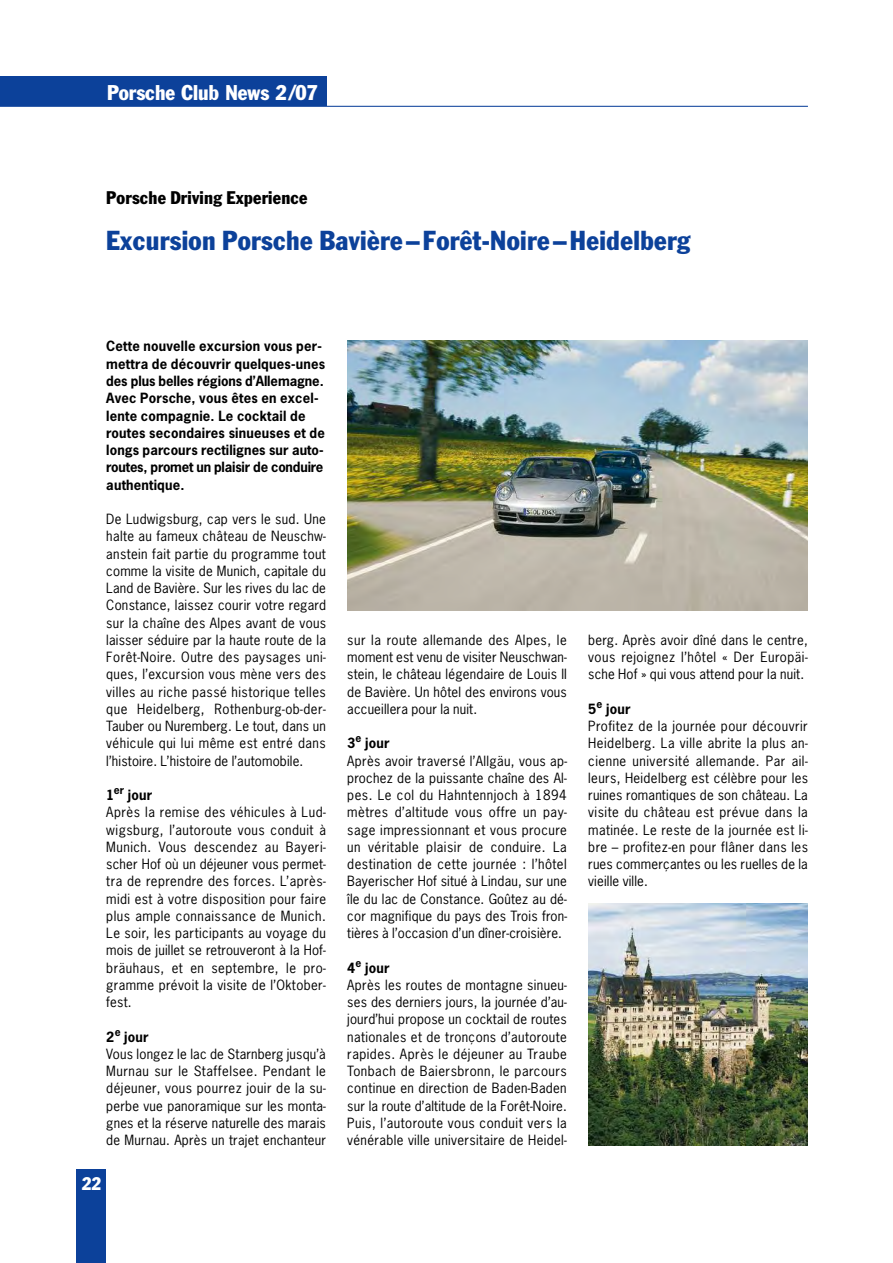
<style>
.page{position:relative;width:893px;height:1263px;background:#fff}
.page>*{position:absolute;margin:0;border:0;box-sizing:border-box;transform-origin:0 0}
.t1{font:condensed 27px "Franklin Gothic";letter-spacing:.015em;color:#0c419a}
.t2{font:condensed 21px "Franklin Gothic";color:#fff}
.t3{font:condensed 18px "Franklin Gothic";letter-spacing:.015em;color:#000}
.t4{font:condensed 18px "Franklin Gothic";color:#fff}
.t5{font:13.35px/17.2px "News Gothic";letter-spacing:.015em;color:#000;text-align:justify}
.t6{font:700 13.35px/17.2px "News Gothic";letter-spacing:.015em;color:#000}
.t7{font:700 10.5px "News Gothic";color:#000}
</style>
<div class="page">
<div style="left:0;top:77px;width:326px;height:29px;background:#0c419a"></div>
<div style="left:77px;top:1169px;width:29px;height:94px;background:#0c419a"></div>
<hr style="left:0;top:106px;width:808px;height:1px;background:#0c419a">
<img style="left:347px;top:340px;width:461px;height:270px">
<img style="left:588px;top:903px;width:220px;height:242px">
<h2 class="t2" style="left:107px;top:85px;width:212px">Porsche Club News 2/07</h2>
<h3 class="t3" style="left:106px;top:191px;width:203px">Porsche Driving Experience</h3>
<h1 class="t1" style="left:106px;top:231px;width:585px">Excursion Porsche Bavière–Forêt-Noire–Heidelberg</h1>
<p class="t6" style="left:106px;top:338px;width:220px">Cette nouvelle excursion vous per&shy;mettra de découvrir quelques-unes des plus belles régions d’Allemagne.<br>Avec Porsche, vous êtes en excel&shy;lente compagnie. Le cocktail de routes secondaires sinueuses et de longs parcours rectilignes sur auto&shy;routes, promet un plaisir de conduire authentique.</p>
<p class="t5" style="left:106px;top:511px;width:221px">De Ludwigsburg, cap vers le sud. Une halte au fameux château de Neuschw&shy;anstein fait partie du programme tout comme la visite de Munich, capitale du Land de Bavière. Sur les rives du lac de Constance, laissez courir votre regard sur la chaîne des Alpes avant de vous laisser séduire par la haute route de la Forêt-Noire. Outre des paysages uni&shy;ques, l’excursion vous mène vers des villes au riche passé historique telles que Heidelberg, Rothenburg-ob-der-Tauber ou Nuremberg. Le tout, dans un véhicule qui lui même est entré dans l’histoire. L’histoire de l’automobile.</p>
<p class="t6" style="left:106px;top:787px;width:10px">1</p>
<p class="t7" style="left:114px;top:784px;width:12px">er</p>
<p class="t6" style="left:128px;top:787px;width:26px">jour</p>
<p class="t5" style="left:106px;top:804px;width:221px">Après la remise des véhicules à Lud&shy;wigsburg, l’autoroute vous conduit à Munich. Vous descendez au Bayeri&shy;scher Hof où un déjeuner vous permet&shy;tra de reprendre des forces. L’après&shy;midi est à votre disposition pour faire plus ample connaissance de Munich.<br>Le soir, les participants au voyage du mois de juillet se retrouveront à la Hof&shy;bräuhaus, et en septembre, le pro&shy;gramme prévoit la visite de l’Oktober&shy;fest.</p>
<p class="t6" style="left:106px;top:1028px;width:10px">2</p>
<p class="t7" style="left:115px;top:1026px;width:7px">e</p>
<p class="t6" style="left:124px;top:1028px;width:26px">jour</p>
<p class="t5" style="left:106px;top:1045px;width:221px">Vous longez le lac de Starnberg jusqu’à Murnau sur le Staffelsee. Pendant le déjeuner, vous pourrez jouir de la su&shy;perbe vue panoramique sur les monta&shy;gnes et la réserve naturelle des marais de Murnau. Après un trajet enchanteur</p>
<h3 class="t4" style="left:82px;top:1177px;width:21px">22</h3>
<p class="t5" style="left:347px;top:631px;width:221px">sur la route allemande des Alpes, le moment est venu de visiter Neuschwan&shy;stein, le château légendaire de Louis II de Bavière. Un hôtel des environs vous accueillera pour la nuit.</p>
<p class="t6" style="left:347px;top:735px;width:10px">3</p>
<p class="t7" style="left:356px;top:732px;width:7px">e</p>
<p class="t6" style="left:365px;top:735px;width:26px">jour</p>
<p class="t5" style="left:347px;top:752px;width:221px">Après avoir traversé l’Allgäu, vous ap&shy;prochez de la puissante chaîne des Al&shy;pes. Le col du Hahntennjoch à 1894 mètres d’altitude vous offre un pay&shy;sage impressionnant et vous procure un véritable plaisir de conduire. La destination de cette journée : l’hôtel Bayerischer Hof situé à Lindau, sur une île du lac de Constance. Goûtez au dé&shy;cor magnifique du pays des Trois fron&shy;tières à l’occasion d’un dîner-croisière.</p>
<p class="t6" style="left:347px;top:959px;width:10px">4</p>
<p class="t7" style="left:356px;top:957px;width:7px">e</p>
<p class="t6" style="left:365px;top:959px;width:26px">jour</p>
<p class="t5" style="left:347px;top:976px;width:221px">Après les routes de montagne sinueu&shy;ses des derniers jours, la journée d’au&shy;jourd’hui propose un cocktail de routes nationales et de tronçons d’autoroute rapides. Après le déjeuner au Traube Tonbach de Baiersbronn, le parcours continue en direction de Baden-Baden sur la route d’altitude de la Forêt-Noire.<br>Puis, l’autoroute vous conduit vers la vénérable ville universitaire de Heidel-</p>
<p class="t5" style="left:588px;top:631px;width:221px">berg. Après avoir dîné dans le centre, vous rejoignez l’hôtel « Der Europäi&shy;sche Hof » qui vous attend pour la nuit.</p>
<p class="t6" style="left:588px;top:700px;width:10px">5</p>
<p class="t7" style="left:597px;top:698px;width:7px">e</p>
<p class="t6" style="left:606px;top:700px;width:26px">jour</p>
<p class="t5" style="left:588px;top:718px;width:221px">Profitez de la journée pour découvrir Heidelberg. La ville abrite la plus an&shy;cienne université allemande. Par ail&shy;leurs, Heidelberg est célèbre pour les ruines romantiques de son château. La visite du château est prévue dans la matinée. Le reste de la journée est li&shy;bre – profitez-en pour flâner dans les rues commerçantes ou les ruelles de la vieille ville.</p>
</div>
